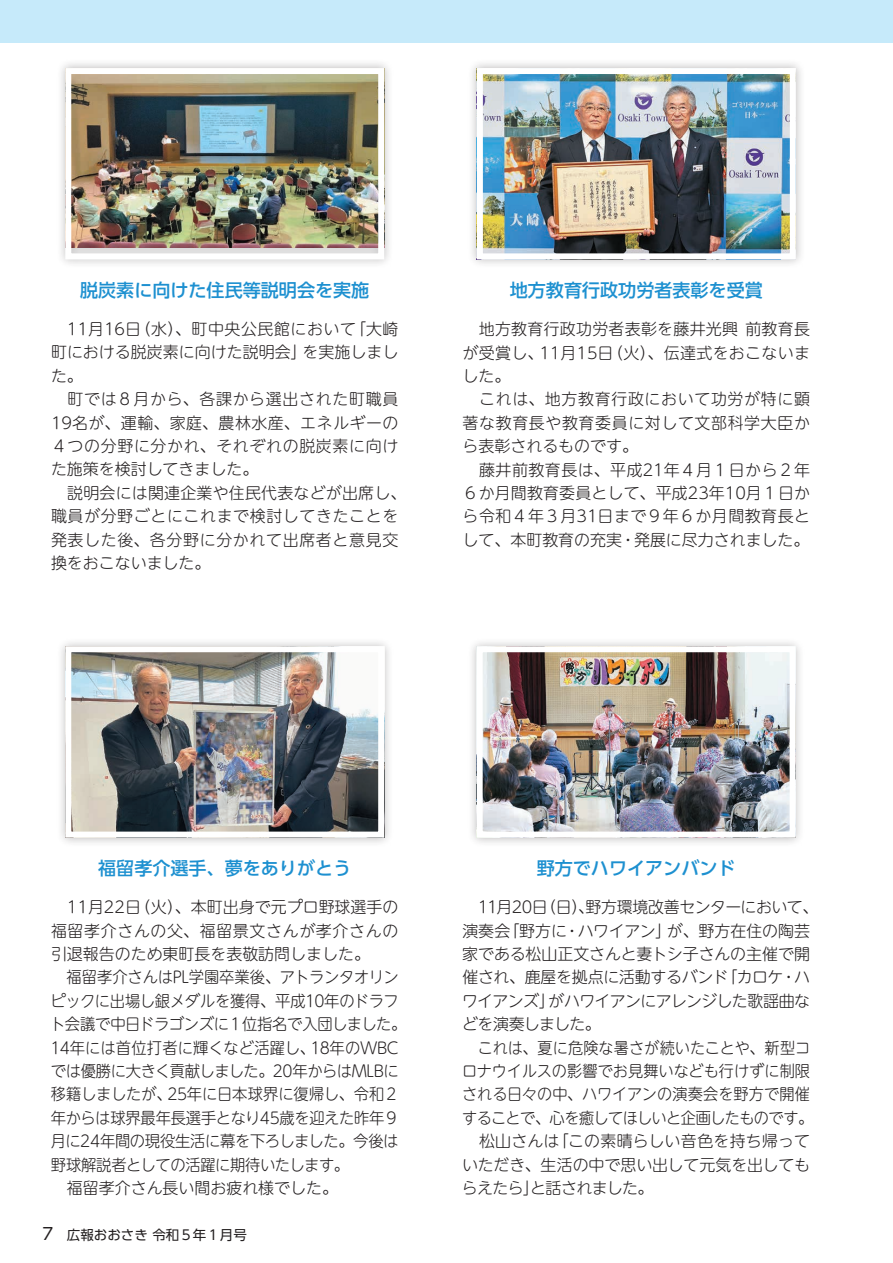
<style>
.page{position:relative;width:893px;height:1263px;background:#fff}
.page>*{position:absolute;margin:0;border:0;box-sizing:border-box;transform-origin:0 0}
.t1{font:500 18px "UD Shin Go Pr 6";color:#1d90d0}
.t2{font:16.5px "UD Shin Go Pr 6";color:#231f20}
.t3{font:300 15.9px/23.4px "UD Shin M Go Pr 6";color:#231f20}
.t4{font:300 15.9px/23.4px "UD Shin M Go Pr 6";letter-spacing:.04em;color:#231f20}
.t5{font:300 15.9px/23.4px "UD Shin M Go Pr 6";letter-spacing:.03em;color:#231f20}
.t6{font:300 15.9px/23.4px "UD Shin M Go Pr 6";letter-spacing:-.02em;color:#231f20;scale:.96 1}
.t7{font:300 15.9px "UD Shin M Go Pr 6";color:#231f20;scale:.95 1}
.t8{font:300 15.9px "UD Shin M Go Pr 6";color:#231f20;scale:.96 1}
.t9{font:300 15.9px "UD Shin M Go Pr 6";letter-spacing:-.025em;color:#231f20;scale:.96 1}
.t10{font:300 15.9px/23.4px "UD Shin M Go Pr 6";letter-spacing:-.025em;color:#231f20}
.t11{font:300 15.9px "UD Shin M Go Pr 6";letter-spacing:-.035em;color:#231f20;scale:.95 1}
.t12{font:300 15.9px "UD Shin M Go Pr 6";letter-spacing:-.03em;color:#231f20}
.t13{font:300 15.9px "UD Shin M Go Pr 6";letter-spacing:.035em;color:#231f20}
.t14{font:300 15.9px "UD Shin M Go Pr 6";letter-spacing:-.035em;color:#231f20}
.t15{font:13.5px "UD Shin Go Pr 6";color:#231f20}
</style>
<div class="page">
<div style="left:0;top:0;width:893px;height:43px;background:#c6eafa"></div>
<div style="left:467px;top:637px;width:338px;height:210px;background:#231f20;opacity:.3"></div>
<img style="left:484px;top:653px;width:305px;height:177px">
<div style="left:477px;top:646px;width:319px;height:191px;border:6px solid #fff"></div>
<div style="left:56px;top:59px;width:338px;height:210px;background:#231f20;opacity:.3"></div>
<img style="left:72px;top:75px;width:305px;height:172px">
<div style="left:65px;top:68px;width:319px;height:191px;border:6px solid #fff"></div>
<div style="left:467px;top:59px;width:338px;height:210px;background:#231f20;opacity:.3"></div>
<img style="left:484px;top:75px;width:305px;height:177px">
<div style="left:477px;top:68px;width:319px;height:191px;border:6px solid #fff"></div>
<div style="left:56px;top:637px;width:338px;height:210px;background:#231f20;opacity:.3"></div>
<img style="left:72px;top:653px;width:305px;height:177px">
<div style="left:65px;top:646px;width:319px;height:191px;border:6px solid #fff"></div>
<p class="t1" style="left:80px;top:276px;width:291px">脱炭素に向けた住民等説明会を実施</p>
<p class="t1" style="left:510px;top:276px;width:254px">地方教育行政功労者表彰を受賞</p>
<p class="t13" style="left:135px;top:316px;width:222px">（水）、町中央公民館において</p>
<p class="t3" style="left:350px;top:316px;width:50px">「大崎</p>
<p class="t3" style="left:51px;top:316px;width:92px">　11月16日</p>
<p class="t4" style="left:51px;top:340px;width:357px">町における脱炭素に向けた説明会」<br>た。<br>　町では８月から、各課から選出された町職員<br>19名が、運輸、家庭、農林水産、エネルギーの<br>４つの分野に分かれ、それぞれの脱炭素に向けた施策を検討してきました。<br>　説明会には関連企業や住民代表などが出席し、職員が分野ごとにこれまで検討してきたことを発表した後、各分野に分かれて出席者と意見交換をおこないました。</p>
<p class="t3" style="left:303px;top:340px;width:97px">を実施しまし</p>
<p class="t3" style="left:608px;top:316px;width:204px;text-indent:-145px">　地方教育行政功労者表彰を藤井光興<br>（火）、伝達式をおこないま</p>
<p class="t3" style="left:745px;top:316px;width:66px">前教育長</p>
<p class="t5" style="left:463px;top:340px;width:349px">が受賞し、<br>した。<br>　これは、地方教育行政において功労が特に顕著な教育長や教育委員に対して文部科学大臣から表彰されるものです。<br>　藤井前教育長は、平成21年４月１日から２年<br>６か月間教育委員として、平成23年10月１日から令和４年３月31日まで９年６か月間教育長として、本町教育の充実・発展に尽力されました。</p>
<p class="t3" style="left:539px;top:340px;width:76px">11月15日</p>
<p class="t1" style="left:98px;top:854px;width:254px">福留孝介選手、夢をありがとう</p>
<p class="t3" style="left:135px;top:895px;width:265px">（火）、本町出身で元プロ野球選手の</p>
<p class="t3" style="left:51px;top:895px;width:91px">　11月22日</p>
<p class="t4" style="left:51px;top:918px;width:349px">福留孝介さんの父、福留景文さんが孝介さんの</p>
<p class="t3" style="left:51px;top:941px;width:320px">引退報告のため東町長を表敬訪問しました。</p>
<p class="t8" style="left:51px;top:964px;width:364px">　福留孝介さんはPL学園卒業後、アトランタオリン</p>
<p class="t6" style="left:51px;top:988px;width:364px">ピックに出場し銀メダルを獲得、平成10年のドラフ</p>
<p class="t9" style="left:50px;top:1011px;width:373px">ト会議で中日ドラゴンズに１位指名で入団しました。</p>
<p class="t8" style="left:310px;top:1035px;width:93px">18年のWBC</p>
<p class="t8" style="left:51px;top:1035px;width:277px">14年には首位打者に輝くなど活躍し、</p>
<p class="t9" style="left:51px;top:1058px;width:364px">では優勝に大きく貢献しました。20年からはMLBに</p>
<p class="t8" style="left:167px;top:1081px;width:243px">25年に日本球界に復帰し、令和２</p>
<p class="t6" style="left:51px;top:1082px;width:364px">移籍しましたが、<br>年からは球界最年長選手となり45歳を迎えた昨年９月に24年間の現役生活に幕を下ろしました。今後は野球解説者としての活躍に期待いたします。<br>　福留孝介さん長い間お疲れ様でした。</p>
<p class="t2" style="left:43px;top:1220px;width:12px">7</p>
<p class="t15" style="left:67px;top:1224px;width:181px">広報おおさき令和５年１月号</p>
<p class="t1" style="left:537px;top:854px;width:200px">野方でハワイアンバンド</p>
<p class="t3" style="left:462px;top:895px;width:133px">　11月20 （日日）、</p>
<p class="t12" style="left:585px;top:894px;width:234px">野方環境改善センターにおいて、</p>
<p class="t3" style="left:667px;top:918px;width:144px">が、野方在住の陶芸</p>
<p class="t3" style="left:504px;top:918px;width:65px">「野方に</p>
<p class="t3" style="left:462px;top:918px;width:49px">演奏会</p>
<p class="t3" style="left:462px;top:941px;width:349px">家である松山正文さんと妻トシ子さんの主催で開</p>
<p class="t3" style="left:794px;top:965px;width:17px">ハ</p>
<p class="t3" style="left:578px;top:918px;width:95px">ハワイアン」</p>
<p class="t3" style="left:564px;top:918px;width:17px">・</p>
<p class="t10" style="left:548px;top:965px;width:263px;text-indent:-86px">催され、鹿屋を拠点に活動するバンド<br>がハワイアンにアレンジした歌謡曲な</p>
<p class="t3" style="left:721px;top:965px;width:64px">「カロケ</p>
<p class="t3" style="left:781px;top:965px;width:17px">・</p>
<p class="t3" style="left:462px;top:988px;width:94px">ワイアンズ」</p>
<p class="t14" style="left:462px;top:1011px;width:140px">どを演奏しました。</p>
<p class="t7" style="left:462px;top:1035px;width:368px">　これは、夏に危険な暑さが続いたことや、新型コ</p>
<p class="t7" style="left:462px;top:1058px;width:368px">ロナウイルスの影響でお見舞いなども行けずに制限</p>
<p class="t7" style="left:462px;top:1081px;width:368px">される日々の中、ハワイアンの演奏会を野方で開催</p>
<p class="t11" style="left:462px;top:1105px;width:371px">することで、心を癒してほしいと企画したものです。</p>
<p class="t3" style="left:553px;top:1128px;width:259px">「この素晴らしい音色を持ち帰って</p>
<p class="t3" style="left:462px;top:1128px;width:350px">　松山さんは<br>いただき、生活の中で思い出して元気を出してもらえたらと話されました。</p>
<p class="t3" style="left:523px;top:1175px;width:17px">」</p>
</div>
